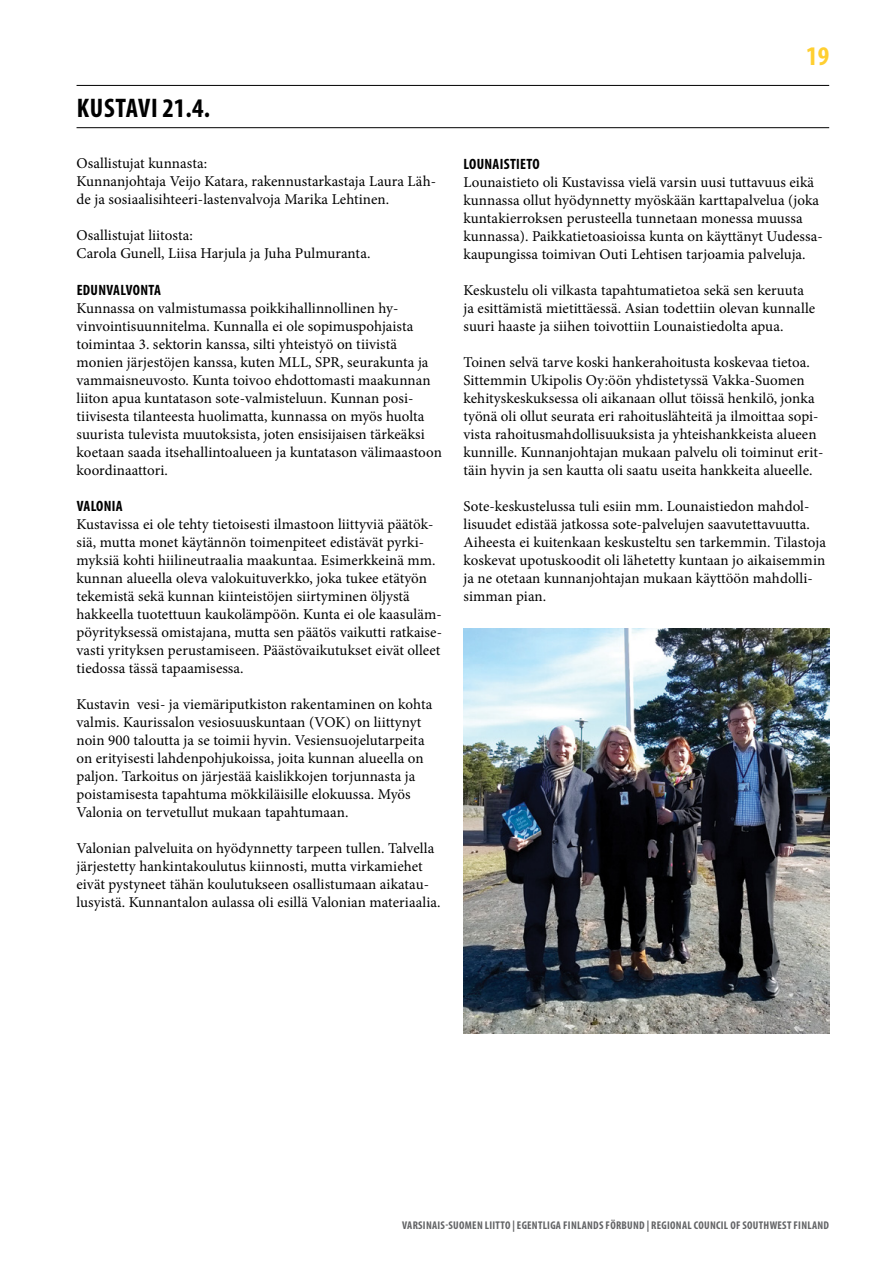
<style>
.page{position:relative;width:893px;height:1263px;background:#fff}
.page>*{position:absolute;margin:0;border:0;box-sizing:border-box;transform-origin:0 0}
.t1{font:700 condensed 27px "Myriad Pro";letter-spacing:.025em;color:#000}
.t2{font:700 condensed 27px "Myriad Pro";color:#ffcf31}
.t3{font:15px/18px "Minion Pro";letter-spacing:.005em;color:#000}
.t4{font:700 condensed 15px "Myriad Pro";letter-spacing:.02em;color:#000}
.t5{font:700 condensed 11.25px "Myriad Pro";letter-spacing:.025em;color:#636466}
</style>
<div class="page">
<hr style="left:77px;top:85px;width:752px;height:1px;background:#000">
<hr style="left:77px;top:127px;width:752px;height:1px;background:#000">
<img style="left:463px;top:628px;width:366px;height:405px">
<h1 class="t1" style="left:77px;top:91px;width:135px">KUSTAVI 21.4.</h1>
<p class="t3" style="left:77px;top:155px;width:361px">Osallistujat kunnasta:<br>Kunnanjohtaja Veijo Katara, rakennustarkastaja Laura Läh&shy;de ja sosiaalisihteeri-lastenvalvoja Marika Lehtinen.</p>
<p class="t3" style="left:77px;top:227px;width:295px">Osallistujat liitosta:<br>Carola Gunell, Liisa Harjula ja Juha Pulmuranta.</p>
<p class="t4" style="left:77px;top:280px;width:86px">EDUNVALVONTA</p>
<p class="t3" style="left:77px;top:299px;width:367px">Kunnassa on valmistumassa poikkihallinnollinen hy&shy;vinvointisuunnitelma. Kunnalla ei ole sopimuspohjaista toimintaa 3. sektorin kanssa, silti yhteistyö on tiivistä monien järjestöjen kanssa, kuten MLL, SPR, seurakunta ja vammaisneuvosto. Kunta toivoo ehdottomasti maakunnan liiton apua kuntatason sote-valmisteluun. Kunnan posi&shy;tiivisesta tilanteesta huolimatta, kunnassa on myös huolta suurista tulevista muutoksista, joten ensisijaisen tärkeäksi koetaan saada itsehallintoalueen ja kuntatason välimaastoon koordinaattori.</p>
<p class="t4" style="left:77px;top:496px;width:48px">VALONIA</p>
<p class="t3" style="left:77px;top:515px;width:367px">Kustavissa ei ole tehty tietoisesti ilmastoon liittyviä päätök&shy;siä, mutta monet käytännön toimenpiteet edistävät pyrki&shy;myksiä kohti hiilineutraalia maakuntaa. Esimerkkeinä mm. kunnan alueella oleva valokuituverkko, joka tukee etätyön tekemistä sekä kunnan kiinteistöjen siirtyminen öljystä hakkeella tuotettuun kaukolämpöön. Kunta ei ole kaasuläm&shy;pöyrityksessä omistajana, mutta sen päätös vaikutti ratkaise&shy;vasti yrityksen perustamiseen. Päästövaikutukset eivät olleet tiedossa tässä tapaamisessa.</p>
<p class="t3" style="left:77px;top:695px;width:357px">Kustavin vesi- ja viemäriputkiston rakentaminen on kohta valmis. Kaurissalon vesiosuuskuntaan (VOK) on liittynyt noin 900 taloutta ja se toimii hyvin. Vesiensuojelutarpeita on erityisesti lahdenpohjukoissa, joita kunnan alueella on paljon. Tarkoitus on järjestää kaislikkojen torjunnasta ja poistamisesta tapahtuma mökkiläisille elokuussa. Myös Valonia on tervetullut mukaan tapahtumaan.</p>
<p class="t3" style="left:77px;top:839px;width:366px">Valonian palveluita on hyödynnetty tarpeen tullen. Talvella järjestetty hankintakoulutus kiinnosti, mutta virkamiehet eivät pystyneet tähän koulutukseen osallistumaan aikatau&shy;lusyistä. Kunnantalon aulassa oli esillä Valonian materiaalia.</p>
<h1 class="t2" style="left:806px;top:39px;width:25px">19</h1>
<p class="t4" style="left:464px;top:154px;width:77px">LOUNAISTIETO</p>
<p class="t3" style="left:463px;top:173px;width:361px">Lounaistieto oli Kustavissa vielä varsin uusi tuttavuus eikä kunnassa ollut hyödynnetty myöskään karttapalvelua (joka kuntakierroksen perusteella tunnetaan monessa muussa kunnassa). Paikkatietoasioissa kunta on käyttänyt Uudessa&shy;kaupungissa toimivan Outi Lehtisen tarjoamia palveluja.</p>
<p class="t3" style="left:463px;top:281px;width:353px">Keskustelu oli vilkasta tapahtumatietoa sekä sen keruuta ja esittämistä mietittäessä. Asian todettiin olevan kunnalle suuri haaste ja siihen toivottiin Lounaistiedolta apua.</p>
<p class="t3" style="left:463px;top:353px;width:362px">Toinen selvä tarve koski hankerahoitusta koskevaa tietoa.<br>Sittemmin Ukipolis Oy:öön yhdistetyssä Vakka-Suomen kehityskeskuksessa oli aikanaan ollut töissä henkilö, jonka työnä oli ollut seurata eri rahoituslähteitä ja ilmoittaa sopi&shy;vista rahoitusmahdollisuuksista ja yhteishankkeista alueen kunnille. Kunnanjohtajan mukaan palvelu oli toiminut erit&shy;täin hyvin ja sen kautta oli saatu useita hankkeita alueelle.</p>
<p class="t3" style="left:463px;top:497px;width:364px">Sote-keskustelussa tuli esiin mm. Lounaistiedon mahdol&shy;lisuudet edistää jatkossa sote-palvelujen saavutettavuutta.<br>Aiheesta ei kuitenkaan keskusteltu sen tarkemmin. Tilastoja koskevat upotuskoodit oli lähetetty kuntaan jo aikaisemmin ja ne otetaan kunnanjohtajan mukaan käyttöön mahdolli&shy;simman pian.</p>
<p class="t5" style="left:402px;top:1218px;width:429px">VARSINAIS-SUOMEN LIITTO | EGENTLIGA FINLANDS FÖRBUND | REGIONAL COUNCIL OF SOUTHWEST FINLAND</p>
</div>
